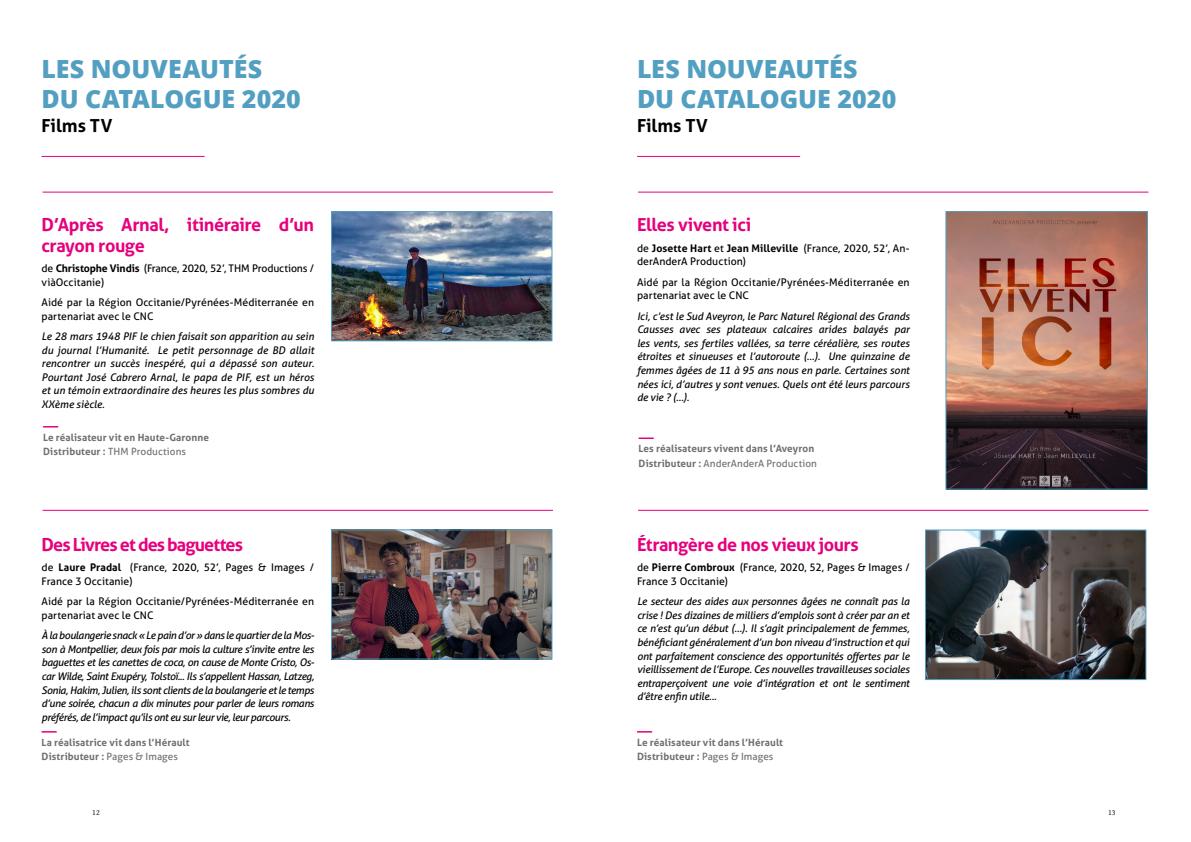
<style>
.page{position:relative;width:1191px;height:842px;background:#fff}
.page>*{position:absolute;margin:0;border:0;box-sizing:border-box;transform-origin:0 0}
.t1{font:800 25px/30px "Open Sans";color:#539fc2}
.t2{font:700 18px/20.4px "Aller";letter-spacing:-.025em;color:#e6007d}
.t3{font:700 18px "Aller";letter-spacing:-.055em;color:#e6007d}
.t4{font:700 18px "Aller";color:#000}
.t5{font:italic 10.5px/13.6px "Aller";letter-spacing:-.015em;color:#000;text-align:justify}
.t6{font:10.5px/13.6px "Aller";letter-spacing:.005em;color:#000}
.t7{font:10.5px/13.6px "Aller";letter-spacing:-.015em;color:#000}
.t8{font:700 10px/14.7px "Aller";letter-spacing:.01em;color:#706f6f}
.t9{font:8px "Gentium Basic";color:#000}
.s1{font-weight:700}
.s2{font-weight:400}
</style>
<div class="page">
<hr style="left:637px;top:156px;width:163px;height:1px;background:#e6007d">
<img style="left:947px;top:213px;width:199px;height:275px">
<div style="left:945px;top:211px;width:203px;height:279px;border:1px solid #539fc2"></div>
<hr style="left:638px;top:192px;width:510px;height:1px;background:#e6007d">
<hr style="left:638px;top:510px;width:510px;height:1px;background:#e6007d">
<hr style="left:42px;top:156px;width:163px;height:1px;background:#e6007d">
<img style="left:333px;top:213px;width:217px;height:126px">
<div style="left:331px;top:211px;width:221px;height:130px;border:1px solid #539fc2"></div>
<hr style="left:43px;top:192px;width:510px;height:1px;background:#e6007d">
<hr style="left:43px;top:510px;width:510px;height:1px;background:#e6007d">
<svg style="left:43px;top:426px;width:15px;height:1px"></svg>
<svg style="left:42px;top:731px;width:15px;height:2px"></svg>
<svg style="left:638px;top:437px;width:15px;height:2px"></svg>
<svg style="left:637px;top:731px;width:15px;height:2px"></svg>
<img style="left:333px;top:531px;width:217px;height:126px">
<div style="left:331px;top:529px;width:221px;height:130px;border:1px solid #539fc2"></div>
<img style="left:927px;top:531px;width:217px;height:147px">
<div style="left:925px;top:529px;width:221px;height:151px;border:1px solid #539fc2"></div>
<h1 class="t1" style="left:42px;top:53px;width:261px">LES NOUVEAUTÉS<br>DU CATALOGUE 2020</h1>
<h2 class="t4" style="left:42px;top:114px;width:72px">Films TV</h2>
<h2 class="t2" style="left:42px;top:214px;width:274px">D’Après Arnal, itinéraire d’un crayon rouge</h2>
<p class="t7" style="left:42px;top:261px;width:274px">de <span class="s1">Christophe Vindis</span> (France, 2020, 52’, THM Productions / viàOccitanie)</p>
<p class="t6" style="left:42px;top:295px;width:274px">Aidé par la Région Occitanie/Pyrénées-Méditerranée en partenariat avec le CNC</p>
<p class="t5" style="left:42px;top:329px;width:274px">Le 28 mars 1948 PIF le chien faisait son apparition au sein du journal l’Humanité. Le petit personnage de BD allait rencontrer un succès inespéré, qui a dépassé son auteur.<br>Pourtant José Cabrero Arnal, le papa de PIF, est un héros et un témoin extraordinaire des heures les plus sombres du XXème siècle.</p>
<p class="t8" style="left:43px;top:430px;width:167px">Le réalisateur vit en Haute-Garonne<br>Distributeur : <span class="s2">THM Productions</span></p>
<h2 class="t3" style="left:42px;top:533px;width:203px">Des Livres et des baguettes</h2>
<p class="t6" style="left:42px;top:561px;width:274px">de <span class="s1">Laure Pradal</span> (France, 2020, 52’, Pages &amp; Images /<br>France 3 Occitanie)</p>
<p class="t6" style="left:42px;top:595px;width:274px">Aidé par la Région Occitanie/Pyrénées-Méditerranée en partenariat avec le CNC</p>
<p class="t5" style="left:42px;top:629px;width:274px">À la boulangerie snack « Le pain d’or » dans le quartier de la Mos&shy;son à Montpellier, deux fois par mois la culture s’invite entre les baguettes et les canettes de coca, on cause de Monte Cristo, Os&shy;car Wilde, Saint Exupéry, Tolstoï... Ils s’appellent Hassan, Latzeg, Sonia, Hakim, Julien, ils sont clients de la boulangerie et le temps d’une soirée, chacun a dix minutes pour parler de leurs romans préférés, de l’impact qu’ils ont eu sur leur vie, leur parcours.</p>
<p class="t8" style="left:42px;top:735px;width:150px">La réalisatrice vit dans l’Hérault<br>Distributeur : <span class="s2">Pages &amp; Images</span></p>
<h1 class="t1" style="left:637px;top:53px;width:261px">LES NOUVEAUTÉS<br>DU CATALOGUE 2020</h1>
<h2 class="t4" style="left:637px;top:114px;width:72px">Films TV</h2>
<h2 class="t2" style="left:637px;top:214px;width:116px">Elles vivent ici</h2>
<p class="t6" style="left:637px;top:241px;width:274px">de <span class="s1">Josette Hart</span> et <span class="s1">Jean Milleville</span> (France, 2020, 52’, An&shy;derAnderA Production)</p>
<p class="t6" style="left:637px;top:275px;width:274px">Aidé par la Région Occitanie/Pyrénées-Méditerranée en partenariat avec le CNC</p>
<p class="t5" style="left:637px;top:309px;width:274px">Ici, c’est le Sud Aveyron, le Parc Naturel Régional des Grands Causses avec ses plateaux calcaires arides balayés par les vents, ses fertiles vallées, sa terre céréalière, ses routes étroites et sinueuses et l’autoroute (…). Une quinzaine de femmes âgées de 11 à 95 ans nous en parle. Certaines sont nées ici, d’autres y sont venues. Quels ont été leurs parcours de vie ? (…).</p>
<p class="t8" style="left:638px;top:441px;width:180px">Les réalisateurs vivent dans l’Aveyron<br>Distributeur : <span class="s2">AnderAnderA Production</span></p>
<h2 class="t2" style="left:637px;top:534px;width:223px">Étrangère de nos vieux jours</h2>
<p class="t6" style="left:637px;top:561px;width:274px">de <span class="s1">Pierre Combroux</span> (France, 2020, 52, Pages &amp; Images /<br>France 3 Occitanie)</p>
<p class="t5" style="left:637px;top:595px;width:274px">Le secteur des aides aux personnes âgées ne connaît pas la crise ! Des dizaines de milliers d’emplois sont à créer par an et ce n’est qu’un début (…). Il s’agit principalement de femmes, bénéficiant généralement d’un bon niveau d’instruction et qui ont parfaitement conscience des opportunités offertes par le vieillissement de l’Europe. Ces nouvelles travailleuses sociales entraperçoivent une voie d’intégration et ont le sentiment d’être enfin utile...</p>
<p class="t8" style="left:637px;top:735px;width:148px">Le réalisateur vit dans l’Hérault<br>Distributeur : <span class="s2">Pages &amp; Images</span></p>
<p class="t9" style="left:92px;top:807px;width:9px">12</p>
<p class="t9" style="left:1108px;top:807px;width:9px">13</p>
</div>
